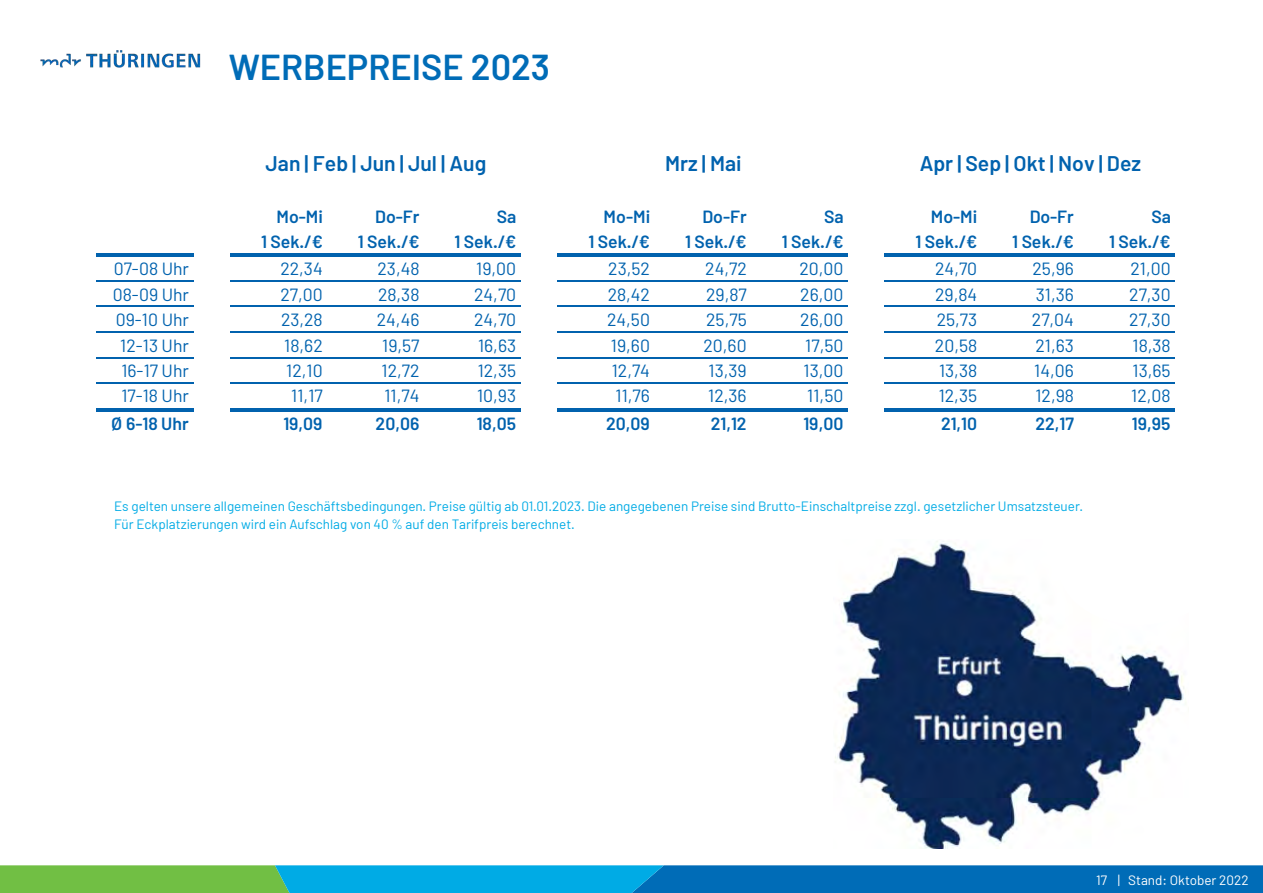
<style>
.page{position:relative;width:1263px;height:893px;background:#fff}
.page>*{position:absolute;margin:0;border:0;box-sizing:border-box;transform-origin:0 0}
.Überschrift1{font:600 36px "Barlow";color:#006cb7}
.t1{font:600 21.15px "Barlow";color:#0162ae}
.t2{font:17.7px "Barlow";color:#0162ae}
.t3{font:600 17.7px "Barlow";color:#0162ae}
.t4{font:13.5px/18px "Barlow";color:#00abe5}
.t5{font:13.5px "Barlow";color:#fff}
</style>
<div class="page">
<svg style="left:0;top:865px;width:1263px;height:28px;background:#1c92ab"></svg>
<hr style="left:96px;top:253px;width:97px;height:4px;background:#0162ae">
<hr style="left:230px;top:253px;width:290px;height:4px;background:#0162ae">
<hr style="left:557px;top:253px;width:291px;height:4px;background:#0162ae">
<hr style="left:96px;top:280px;width:97px;height:2px;background:#0162ae">
<hr style="left:230px;top:280px;width:290px;height:2px;background:#0162ae">
<hr style="left:557px;top:280px;width:291px;height:2px;background:#0162ae">
<hr style="left:96px;top:306px;width:97px;height:1px;background:#0162ae">
<hr style="left:230px;top:306px;width:290px;height:1px;background:#0162ae">
<hr style="left:557px;top:306px;width:291px;height:1px;background:#0162ae">
<hr style="left:96px;top:331px;width:97px;height:2px;background:#0162ae">
<hr style="left:230px;top:331px;width:290px;height:2px;background:#0162ae">
<hr style="left:557px;top:331px;width:291px;height:2px;background:#0162ae">
<hr style="left:96px;top:357px;width:97px;height:1px;background:#0162ae">
<hr style="left:230px;top:357px;width:290px;height:1px;background:#0162ae">
<hr style="left:557px;top:357px;width:291px;height:1px;background:#0162ae">
<hr style="left:96px;top:382px;width:97px;height:2px;background:#0162ae">
<hr style="left:230px;top:382px;width:290px;height:2px;background:#0162ae">
<hr style="left:557px;top:382px;width:291px;height:2px;background:#0162ae">
<hr style="left:96px;top:408px;width:97px;height:4px;background:#0162ae">
<hr style="left:230px;top:408px;width:290px;height:4px;background:#0162ae">
<hr style="left:557px;top:408px;width:291px;height:4px;background:#0162ae">
<hr style="left:884px;top:253px;width:291px;height:4px;background:#0162ae">
<hr style="left:884px;top:280px;width:291px;height:2px;background:#0162ae">
<hr style="left:884px;top:306px;width:291px;height:1px;background:#0162ae">
<hr style="left:884px;top:331px;width:291px;height:2px;background:#0162ae">
<hr style="left:884px;top:357px;width:291px;height:1px;background:#0162ae">
<hr style="left:884px;top:382px;width:291px;height:2px;background:#0162ae">
<hr style="left:884px;top:408px;width:291px;height:4px;background:#0162ae">
<img style="left:40px;top:50px;width:161px;height:18px">
<img style="left:835px;top:541px;width:349px;height:307px">
<div style="left:1058px;top:506px;width:162px;height:119px;background:#fff;border-radius:50%"></div>
<p class="Überschrift1" style="left:229px;top:44px;width:322px">WERBEPREISE 2023</p>
<p class="t1" style="left:265px;top:150px;width:222px">Jan | Feb | Jun | Jul | Aug</p>
<p class="t1" style="left:665px;top:150px;width:78px">Mrz | Mai</p>
<p class="t1" style="left:920px;top:150px;width:223px">Apr | Sep | Okt | Nov | Dez</p>
<p class="t3" style="left:276px;top:205px;width:48px">Mo-Mi</p>
<p class="t3" style="left:375px;top:205px;width:46px">Do-Fr</p>
<p class="t3" style="left:497px;top:205px;width:21px">Sa</p>
<p class="t3" style="left:604px;top:205px;width:48px">Mo-Mi</p>
<p class="t3" style="left:702px;top:205px;width:46px">Do-Fr</p>
<p class="t3" style="left:824px;top:205px;width:21px">Sa</p>
<p class="t3" style="left:931px;top:205px;width:48px">Mo-Mi</p>
<p class="t3" style="left:1030px;top:205px;width:46px">Do-Fr</p>
<p class="t3" style="left:1151px;top:205px;width:21px">Sa</p>
<p class="t3" style="left:261px;top:231px;width:63px">1 Sek./€</p>
<p class="t3" style="left:358px;top:231px;width:63px">1 Sek./€</p>
<p class="t3" style="left:455px;top:231px;width:63px">1 Sek./€</p>
<p class="t3" style="left:588px;top:231px;width:63px">1 Sek./€</p>
<p class="t3" style="left:685px;top:231px;width:63px">1 Sek./€</p>
<p class="t3" style="left:782px;top:231px;width:63px">1 Sek./€</p>
<p class="t3" style="left:915px;top:231px;width:63px">1 Sek./€</p>
<p class="t3" style="left:1012px;top:231px;width:63px">1 Sek./€</p>
<p class="t3" style="left:1109px;top:231px;width:63px">1 Sek./€</p>
<p class="t2" style="left:114px;top:258px;width:77px">07-08 Uhr</p>
<p class="t2" style="left:280px;top:258px;width:44px">22,34</p>
<p class="t2" style="left:377px;top:258px;width:44px">23,48</p>
<p class="t2" style="left:476px;top:258px;width:41px">19,00</p>
<p class="t2" style="left:608px;top:258px;width:43px">23,52</p>
<p class="t2" style="left:705px;top:258px;width:43px">24,72</p>
<p class="t2" style="left:799px;top:258px;width:46px">20,00</p>
<p class="t2" style="left:935px;top:258px;width:44px">24,70</p>
<p class="t2" style="left:1032px;top:258px;width:43px">25,96</p>
<p class="t2" style="left:1130px;top:258px;width:42px">21,00</p>
<p class="t2" style="left:113px;top:283px;width:78px">08-09 Uhr</p>
<p class="t2" style="left:280px;top:283px;width:44px">27,00</p>
<p class="t2" style="left:378px;top:283px;width:43px">28,38</p>
<p class="t2" style="left:474px;top:283px;width:44px">24,70</p>
<p class="t2" style="left:608px;top:283px;width:44px">28,42</p>
<p class="t2" style="left:706px;top:283px;width:42px">29,87</p>
<p class="t2" style="left:800px;top:283px;width:45px">26,00</p>
<p class="t2" style="left:935px;top:283px;width:44px">29,84</p>
<p class="t2" style="left:1036px;top:283px;width:40px">31,36</p>
<p class="t2" style="left:1129px;top:283px;width:43px">27,30</p>
<p class="t2" style="left:116px;top:309px;width:75px">09-10 Uhr</p>
<p class="t2" style="left:281px;top:309px;width:43px">23,28</p>
<p class="t2" style="left:377px;top:309px;width:44px">24,46</p>
<p class="t2" style="left:474px;top:309px;width:44px">24,70</p>
<p class="t2" style="left:607px;top:309px;width:44px">24,50</p>
<p class="t2" style="left:706px;top:309px;width:42px">25,75</p>
<p class="t2" style="left:800px;top:309px;width:45px">26,00</p>
<p class="t2" style="left:937px;top:309px;width:42px">25,73</p>
<p class="t2" style="left:1032px;top:309px;width:44px">27,04</p>
<p class="t2" style="left:1129px;top:309px;width:43px">27,30</p>
<p class="t2" style="left:120px;top:334px;width:70px">12-13 Uhr</p>
<p class="t2" style="left:284px;top:334px;width:40px">18,62</p>
<p class="t2" style="left:382px;top:334px;width:39px">19,57</p>
<p class="t2" style="left:478px;top:334px;width:40px">16,63</p>
<p class="t2" style="left:611px;top:334px;width:41px">19,60</p>
<p class="t2" style="left:703px;top:334px;width:45px">20,60</p>
<p class="t2" style="left:805px;top:334px;width:40px">17,50</p>
<p class="t2" style="left:935px;top:334px;width:44px">20,58</p>
<p class="t2" style="left:1035px;top:334px;width:40px">21,63</p>
<p class="t2" style="left:1132px;top:334px;width:40px">18,38</p>
<p class="t2" style="left:121px;top:360px;width:69px">16-17 Uhr</p>
<p class="t2" style="left:286px;top:360px;width:38px">12,10</p>
<p class="t2" style="left:382px;top:360px;width:39px">12,72</p>
<p class="t2" style="left:478px;top:360px;width:40px">12,35</p>
<p class="t2" style="left:612px;top:360px;width:40px">12,74</p>
<p class="t2" style="left:708px;top:360px;width:40px">13,39</p>
<p class="t2" style="left:803px;top:360px;width:41px">13,00</p>
<p class="t2" style="left:939px;top:360px;width:40px">13,38</p>
<p class="t2" style="left:1034px;top:360px;width:41px">14,06</p>
<p class="t2" style="left:1132px;top:360px;width:40px">13,65</p>
<p class="t2" style="left:121px;top:385px;width:69px">17-18 Uhr</p>
<p class="t2" style="left:291px;top:385px;width:33px">11,17</p>
<p class="t2" style="left:384px;top:385px;width:37px">11,74</p>
<p class="t2" style="left:477px;top:385px;width:41px">10,93</p>
<p class="t2" style="left:616px;top:385px;width:36px">11,76</p>
<p class="t2" style="left:708px;top:385px;width:40px">12,36</p>
<p class="t2" style="left:807px;top:385px;width:38px">11,50</p>
<p class="t2" style="left:939px;top:385px;width:40px">12,35</p>
<p class="t2" style="left:1035px;top:385px;width:40px">12,98</p>
<p class="t2" style="left:1131px;top:385px;width:41px">12,08</p>
<p class="t3" style="left:111px;top:412px;width:79px">Ø 6-18 Uhr</p>
<p class="t3" style="left:283px;top:412px;width:41px">19,09</p>
<p class="t3" style="left:376px;top:412px;width:45px">20,06</p>
<p class="t3" style="left:477px;top:412px;width:41px">18,05</p>
<p class="t3" style="left:606px;top:412px;width:45px">20,09</p>
<p class="t3" style="left:711px;top:412px;width:37px">21,12</p>
<p class="t3" style="left:803px;top:412px;width:42px">19,00</p>
<p class="t3" style="left:941px;top:412px;width:38px">21,10</p>
<p class="t3" style="left:1035px;top:412px;width:40px">22,17</p>
<p class="t3" style="left:1132px;top:412px;width:40px">19,95</p>
<p class="t4" style="left:114px;top:497px;width:970px">Es gelten unsere allgemeinen Geschäftsbedingungen. Preise gültig ab 01.01.2023. Die angegebenen Preise sind Brutto-Einschaltpreise zzgl. gesetzlicher Umsatzsteuer.<br>Für Eckplatzierungen wird ein Aufschlag von 40 % auf den Tarifpreis berechnet.</p>
<p class="t5" style="left:1096px;top:872px;width:154px">17 | Stand: Oktober 2022</p>
</div>
